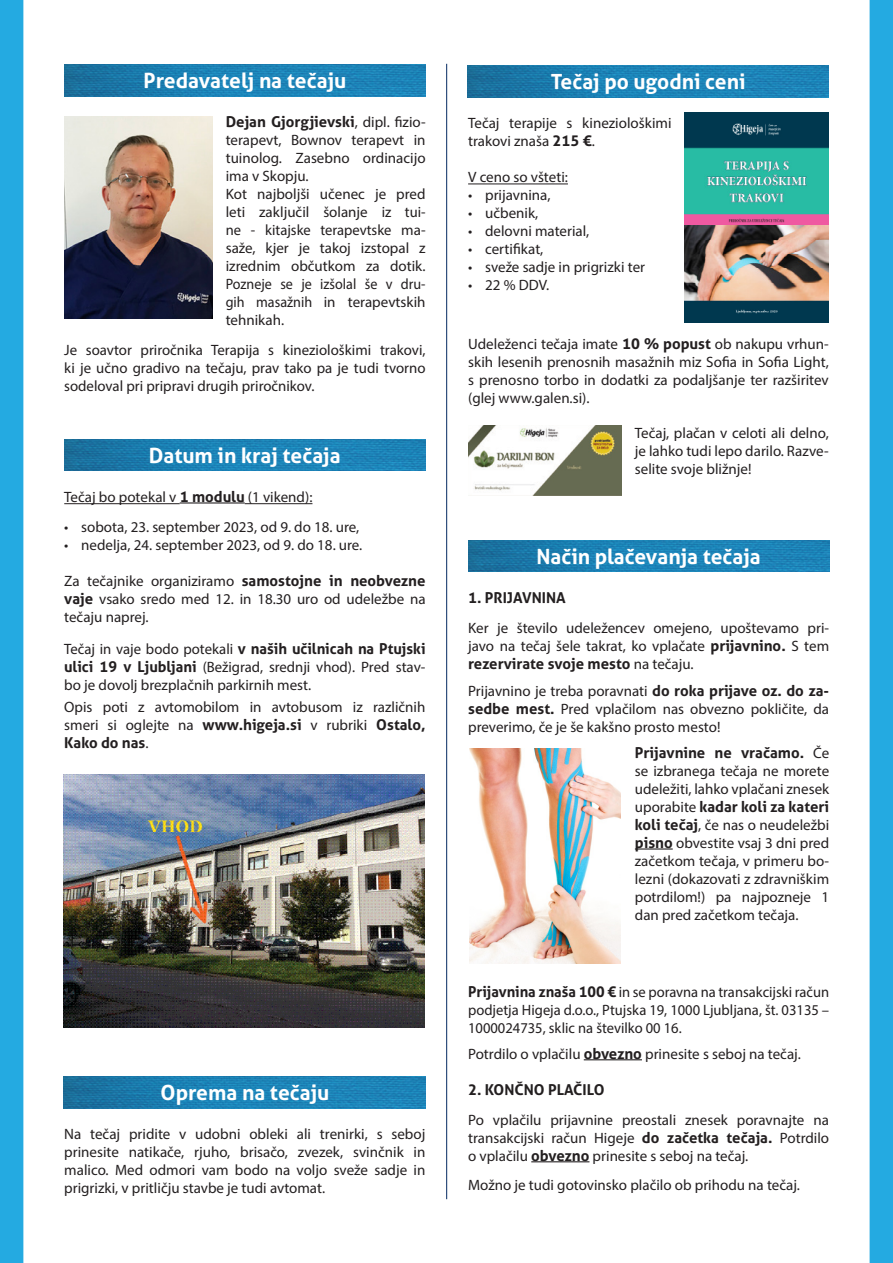
<style>
.page{position:relative;width:893px;height:1263px;background:#fff}
.page>*{position:absolute;margin:0;border:0;box-sizing:border-box;transform-origin:0 0}
.t1{font:700 21px "Aller";color:#fff}
.t2{font:15px/18px "Myriad Pro";color:#231f20;text-align:justify}
.t3{font:700 15px "Aller";color:#231f20}
.s1{font-family:"Aller";font-weight:700}
</style>
<div class="page">
<div style="left:0;top:0;width:23px;height:1263px;background:#24aae1"></div>
<div style="left:870px;top:0;width:23px;height:1263px;background:#24aae1"></div>
<hr style="left:635px;top:848px;width:38px;height:1px;background:#231f20">
<hr style="left:584px;top:1059px;width:58px;height:1px;background:#231f20">
<hr style="left:531px;top:1161px;width:58px;height:1px;background:#231f20">
<hr style="left:64px;top:503px;width:116px;height:1px;background:#231f20">
<hr style="left:180px;top:502px;width:65px;height:1px;background:#231f20">
<hr style="left:245px;top:503px;width:67px;height:1px;background:#231f20">
<hr style="left:446px;top:64px;width:1px;height:1135px;background:#042961">
<img style="left:64px;top:439px;width:361px;height:32px">
<img style="left:64px;top:64px;width:361px;height:32px">
<img style="left:468px;top:65px;width:360px;height:32px">
<img style="left:64px;top:1076px;width:361px;height:32px">
<hr style="left:468px;top:184px;width:100px;height:1px;background:#231f20">
<img style="left:684px;top:112px;width:144px;height:211px">
<img style="left:468px;top:540px;width:361px;height:32px">
<img style="left:469px;top:748px;width:151px;height:215px">
<img style="left:64px;top:775px;width:361px;height:252px">
<img style="left:468px;top:425px;width:154px;height:71px">
<img style="left:64px;top:116px;width:149px;height:203px">
<p class="t1" style="left:144px;top:67px;width:204px">Predavatelj na tečaju</p>
<p class="t2" style="left:226px;top:113px;width:201px"><span class="s1">Dejan Gjorgjievski</span>, dipl. fizio&shy;terapevt, Bownov terapevt in tuinolog. Zasebno ordinacijo ima v Skopju.</p>
<p class="t2" style="left:226px;top:185px;width:201px">Kot najboljši učenec je pred leti zaključil šolanje iz tui&shy;ne - kitajske terapevtske ma&shy;saže, kjer je takoj izstopal z izrednim občutkom za dotik.<br>Pozneje se je izšolal še v dru&shy;gih masažnih in terapevtskih tehnikah.</p>
<p class="t2" style="left:64px;top:341px;width:363px">Je soavtor priročnika Terapija s kineziološkimi trakovi, ki je učno gradivo na tečaju, prav tako pa je tudi tvorno sodeloval pri pripravi drugih priročnikov.</p>
<p class="t1" style="left:149px;top:442px;width:193px">Datum in kraj tečaja</p>
<p class="t2" style="left:64px;top:488px;width:250px">Tečaj bo potekal v <span class="s1">1 modulu</span> (1 vikend):</p>
<p class="t2" style="left:64px;top:518px;width:297px">• sobota, 23. september 2023, od 9. do 18. ure,</p>
<p class="t2" style="left:64px;top:536px;width:300px">• nedelja, 24. september 2023, od 9. do 18. ure.</p>
<p class="t2" style="left:64px;top:572px;width:363px">Za tečajnike organiziramo <span class="s1">samostojne in neobvezne vaje</span> vsako sredo med 12. in 18.30 uro od udeležbe na tečaju naprej.</p>
<p class="t2" style="left:64px;top:639px;width:363px">Tečaj in vaje bodo potekali <span class="s1">v naših učilnicah na Ptujski ulici 19 v Ljubljani</span> (Bežigrad, srednji vhod). Pred stav&shy;bo je dovolj brezplačnih parkirnih mest.</p>
<p class="t2" style="left:64px;top:698px;width:363px">Opis poti z avtomobilom in avtobusom iz različnih smeri si oglejte na <span class="s1">www.higeja.si</span> v rubriki <span class="s1">Ostalo, Kako do nas</span>.</p>
<p class="t1" style="left:160px;top:1079px;width:170px">Oprema na tečaju</p>
<p class="t2" style="left:64px;top:1125px;width:363px">Na tečaj pridite v udobni obleki ali trenirki, s seboj prinesite natikače, rjuho, brisačo, zvezek, svinčnik in malico. Med odmori vam bodo na voljo sveže sadje in prigrizki, v pritličju stavbe je tudi avtomat.</p>
<p class="t1" style="left:551px;top:68px;width:196px">Tečaj po ugodni ceni</p>
<p class="t2" style="left:468px;top:114px;width:205px">Tečaj terapije s kineziološkimi trakovi znaša <span class="s1">215 €</span>.</p>
<p class="t2" style="left:468px;top:168px;width:101px">V ceno so všteti:</p>
<p class="t2" style="left:468px;top:186px;width:84px">• prijavnina,</p>
<p class="t2" style="left:468px;top:204px;width:72px">• učbenik,</p>
<p class="t2" style="left:468px;top:222px;width:123px">• delovni material,</p>
<p class="t2" style="left:468px;top:240px;width:77px">• certifikat,</p>
<p class="t2" style="left:468px;top:258px;width:178px">• sveže sadje in prigrizki ter</p>
<p class="t2" style="left:468px;top:276px;width:83px">• 22 % DDV.</p>
<p class="t2" style="left:468px;top:334px;width:362px">Udeleženci tečaja imate <span class="s1">10 % popust</span> ob nakupu vrhun&shy;skih lesenih prenosnih masažnih miz Sofia in Sofia Light, s prenosno torbo in dodatki za podaljšanje ter razširitev (glej www.galen.si).</p>
<p class="t2" style="left:635px;top:423px;width:195px">Tečaj, plačan v celoti ali delno, je lahko tudi lepo darilo. Razve&shy;selite svoje bližnje!</p>
<p class="t1" style="left:536px;top:543px;width:226px">Način plačevanja tečaja</p>
<p class="t3" style="left:468px;top:588px;width:99px">1. PRIJAVNINA</p>
<p class="t2" style="left:468px;top:619px;width:363px">Ker je število udeležencev omejeno, upoštevamo pri&shy;javo na tečaj šele takrat, ko vplačate <span class="s1">prijavnino.</span> S tem <span class="s1">rezervirate svoje mesto</span> na tečaju.</p>
<p class="t2" style="left:468px;top:681px;width:363px">Prijavnino je treba poravnati <span class="s1">do roka prijave oz. do za&shy;sedbe mest.</span> Pred vplačilom nas obvezno pokličite, da preverimo, če je še kakšno prosto mesto!</p>
<p class="t2" style="left:635px;top:744px;width:196px"><span class="s1">Prijavnine ne vračamo.</span> Če se izbranega tečaja ne morete udeležiti, lahko vplačani znesek uporabite <span class="s1">kadar koli za kateri koli tečaj</span>, če nas o neudeležbi <span class="s1">pisno</span> obvestite vsaj 3 dni pred začetkom tečaja, v primeru bo&shy;lezni (dokazovati z zdravniškim potrdilom!) pa najpozneje 1 dan pred začetkom tečaja.</p>
<p class="t2" style="left:468px;top:982px;width:363px"><span class="s1">Prijavnina znaša 100 €</span> in se poravna na transakcijski račun podjetja Higeja d.o.o., Ptujska 19, 1000 Ljubljana, št. 03135 – 1000024735, sklic na številko 00 16.</p>
<p class="t2" style="left:468px;top:1045px;width:334px">Potrdilo o vplačilu <span class="s1">obvezno</span> prinesite s seboj na tečaj.</p>
<p class="t3" style="left:468px;top:1080px;width:138px">2. KONČNO PLAČILO</p>
<p class="t2" style="left:468px;top:1111px;width:363px">Po vplačilu prijavnine preostali znesek poravnajte na transakcijski račun Higeje <span class="s1">do začetka tečaja.</span> Potrdilo o vplačilu <span class="s1">obvezno</span> prinesite s seboj na tečaj.</p>
<p class="t2" style="left:468px;top:1175px;width:333px">Možno je tudi gotovinsko plačilo ob prihodu na tečaj.</p>
</div>
